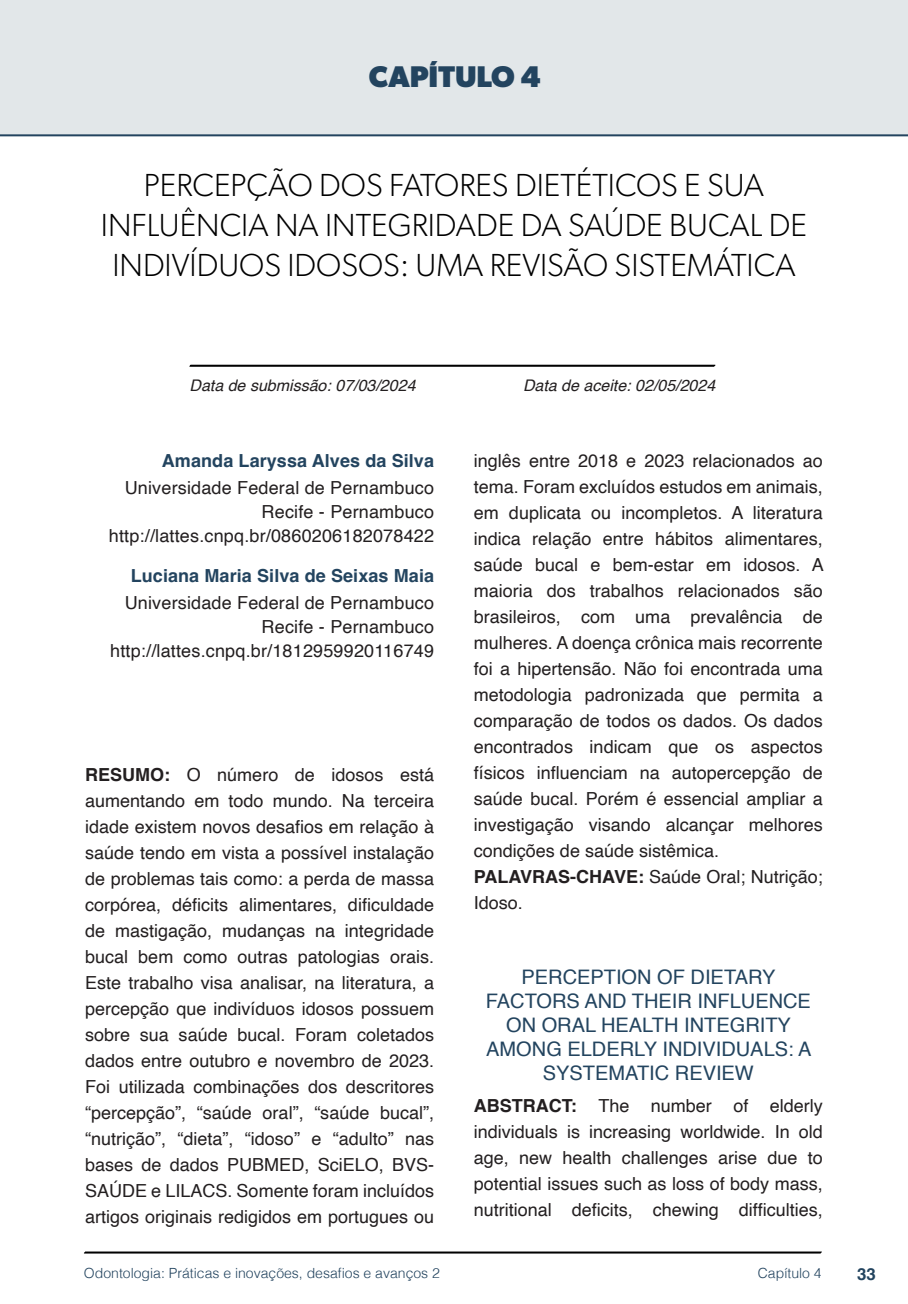
<style>
.page{position:relative;width:908px;height:1304px;background:#fff}
.page>*{position:absolute;margin:0;border:0;box-sizing:border-box;transform-origin:0 0}
.nome_artigos{font:300 32px/40px "Gibson";color:#000;text-align:center}
.capítulos{font:700 30px "Gibson";color:#23445f}
.título_Inglês{font:20px/24px "Helvetica";color:#23445f;text-align:center}
.Resumos_e_PC_TXT{font:18px/26px "Helvetica";color:#231f20;text-align:justify}
.info_autores{font:18px "Helvetica";letter-spacing:.01em;color:#231f20}
.nome_autores{font:700 18px "Helvetica";letter-spacing:.005em;color:#23445f}
.t1{font:700 16.8px "Helvetica";color:#23445f}
.data{font:italic 16px "Helvetica";color:#231f20}
.t2{font:300 14px "Helvetica";color:#23445f}
.s1{font-weight:700}
</style>
<div class="page">
<svg style="left:84px;top:1251px;width:737px;height:3px;background:#515151"></svg>
<div style="left:0;top:0;width:907px;height:136px;background:#e2e7e9"></div>
<svg style="left:189px;top:364px;width:526px;height:3px;background:#4f4f4f"></svg>
<div style="left:44px;top:72px;width:68px;height:61px;background:#e2e7e9"></div>
<p class="capítulos" style="left:369px;top:58px;width:173px">CAPÍTULO 4</p>
<p class="nome_artigos" style="left:101px;top:164px;width:707px">PERCEPÇÃO DOS FATORES DIETÉTICOS E SUA<br>INFLUÊNCIA NA INTEGRIDADE DA SAÚDE BUCAL DE<br>INDIVÍDUOS IDOSOS: UMA REVISÃO SISTEMÁTICA</p>
<p class="data" style="left:189px;top:373px;width:227px">Data de submissão: 07/03/2024</p>
<p class="data" style="left:523px;top:373px;width:194px">Data de aceite: 02/05/2024</p>
<p class="nome_autores" style="left:162px;top:450px;width:273px">Amanda Laryssa Alves da Silva</p>
<p class="info_autores" style="left:125px;top:474px;width:311px">Universidade Federal de Pernambuco</p>
<p class="info_autores" style="left:261px;top:498px;width:174px">Recife - Pernambuco</p>
<p class="info_autores" style="left:109px;top:522px;width:326px">http://lattes.cnpq.br/0860206182078422</p>
<p class="nome_autores" style="left:131px;top:564px;width:305px">Luciana Maria Silva de Seixas Maia</p>
<p class="info_autores" style="left:125px;top:589px;width:311px">Universidade Federal de Pernambuco</p>
<p class="info_autores" style="left:261px;top:613px;width:174px">Recife - Pernambuco</p>
<p class="info_autores" style="left:110px;top:637px;width:325px">http://lattes.cnpq.br/1812959920116749</p>
<p class="Resumos_e_PC_TXT" style="left:85px;top:762px;width:350px"><span class="s1">RESUMO:</span> O número de idosos está aumentando em todo mundo. Na terceira idade existem novos desafios em relação à saúde tendo em vista a possível instalação de problemas tais como: a perda de massa corpórea, déficits alimentares, dificuldade de mastigação, mudanças na integridade bucal bem como outras patologias orais.<br>Este trabalho visa analisar, na literatura, a percepção que indivíduos idosos possuem sobre sua saúde bucal. Foram coletados dados entre outubro e novembro de 2023.<br>Foi utilizada combinações dos descritores “percepção”, “saúde oral”, “saúde bucal”, “nutrição”, “dieta”, “idoso” e “adulto” nas bases de dados PUBMED, SciELO, BVS-SAÚDE e LILACS. Somente foram incluídos artigos originais redigidos em portugues ou</p>
<p class="Resumos_e_PC_TXT" style="left:473px;top:448px;width:351px">inglês entre 2018 e 2023 relacionados ao tema. Foram excluídos estudos em animais, em duplicata ou incompletos. A literatura indica relação entre hábitos alimentares, saúde bucal e bem-estar em idosos. A maioria dos trabalhos relacionados são brasileiros, com uma prevalência de mulheres. A doença crônica mais recorrente foi a hipertensão. Não foi encontrada uma metodologia padronizada que permita a comparação de todos os dados. Os dados encontrados indicam que os aspectos físicos influenciam na autopercepção de saúde bucal. Porém é essencial ampliar a investigação visando alcançar melhores condições de saúde sistêmica.</p>
<p class="Resumos_e_PC_TXT" style="left:473px;top:864px;width:350px"><span class="s1">PALAVRAS-CHAVE:</span> Saúde Oral; Nutrição;<br>Idoso.</p>
<p class="título_Inglês" style="left:485px;top:966px;width:327px">PERCEPTION OF DIETARY<br>FACTORS AND THEIR INFLUENCE<br>ON ORAL HEALTH INTEGRITY<br>AMONG ELDERLY INDIVIDUALS: A<br>SYSTEMATIC REVIEW</p>
<p class="Resumos_e_PC_TXT" style="left:473px;top:1093px;width:350px"><span class="s1">ABSTRACT:</span> The number of elderly individuals is increasing worldwide. In old age, new health challenges arise due to potential issues such as loss of body mass, nutritional deficits, chewing difficulties,</p>
<p class="t2" style="left:84px;top:1261px;width:357px">Odontologia: Práticas e inovações, desafios e avanços 2</p>
<p class="t2" style="left:757px;top:1261px;width:65px">Capítulo 4</p>
<p class="t1" style="left:856px;top:1264px;width:20px">33</p>
</div>
